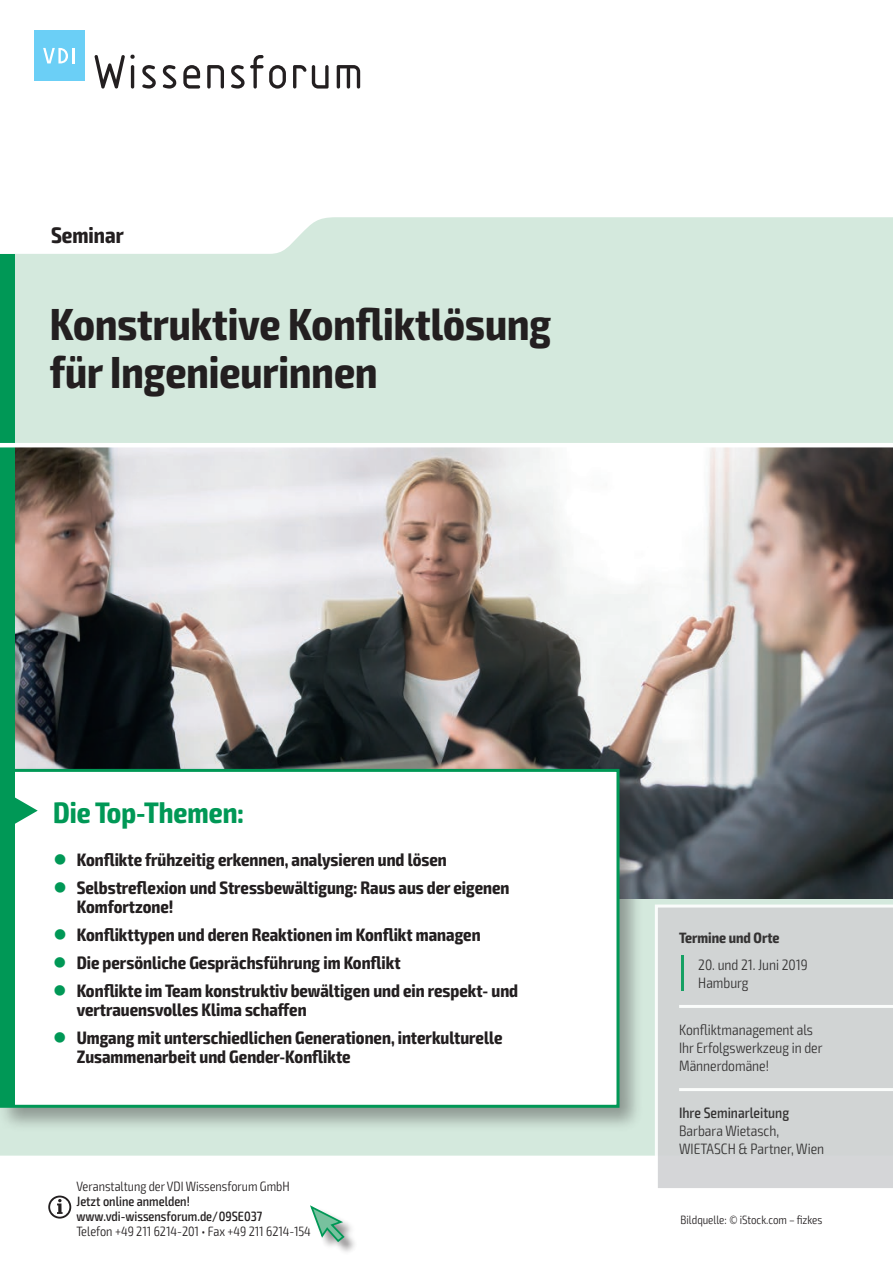
<style>
.page{position:relative;width:893px;height:1263px;background:#fff}
.page>*{position:absolute;margin:0;border:0;box-sizing:border-box;transform-origin:0 0}
.t1{font:700 condensed 45px/48px "Exo 2";color:#231f20}
.t2{font:700 condensed 29.7px "Exo 2";color:#009856}
.t3{font:700 condensed 22.5px "Exo 2";color:#231f20}
.t4{font:700 condensed 18px/19.5px "Exo 2";color:#231f20}
.t5{font:300 condensed 15px/18px "Exo 2";color:#231f20}
.t6{font:500 condensed 15px "Exo 2";color:#231f20}
.t7{font:700 condensed 15px "Exo 2";color:#231f20}
.t8{font:300 condensed 13.5px "Exo 2";color:#231f20}
.t9{font:500 condensed 13.5px/15px "Exo 2";color:#231f20}
.t10{font:300 condensed 12px "Exo 2";color:#231f20}
.s1{color:#009856}
</style>
<div class="page">
<div style="left:0;top:217px;width:893px;height:938px;background:#d4e9dd"></div>
<img style="left:14px;top:447px;width:878px;height:451px">
<div style="left:0;top:765px;width:644px;height:367px;background:#231f20;opacity:.4"></div>
<div style="left:2px;top:770px;width:616px;height:336px;background:#fff"></div>
<div style="left:3px;top:772px;width:11px;height:333px;background:#009856"></div>
<div style="left:0;top:769px;width:619px;height:339px;border:3px solid #009856"></div>
<svg style="left:14px;top:796px;width:24px;height:29px"></svg>
<div style="left:0;top:254px;width:14px;height:519px;background:#009856"></div>
<div style="left:311px;top:1206px;width:47px;height:49px;background:#231f20;opacity:.5"></div>
<svg style="left:310px;top:1205px;width:36px;height:38px"></svg>
<hr style="left:0;top:443px;width:893px;height:4px;background:#fff">
<div style="left:655px;top:904px;width:238px;height:284px;background:#d1d4d4"></div>
<svg style="left:48px;top:1195px;width:23px;height:23px"></svg>
<svg style="left:94px;top:54px;width:41px;height:35px"></svg>
<svg style="left:142px;top:65px;width:14px;height:24px"></svg>
<svg style="left:163px;top:65px;width:13px;height:24px"></svg>
<svg style="left:183px;top:65px;width:17px;height:24px"></svg>
<svg style="left:207px;top:65px;width:17px;height:24px"></svg>
<svg style="left:231px;top:55px;width:55px;height:34px"></svg>
<svg style="left:293px;top:65px;width:36px;height:24px"></svg>
<svg style="left:337px;top:65px;width:23px;height:24px"></svg>
<div style="left:34px;top:30px;width:50px;height:51px;background:#6bcff6"></div>
<svg style="left:43px;top:48px;width:31px;height:15px"></svg>
<p class="t3" style="left:51px;top:221px;width:74px">Seminar</p>
<h1 class="t1" style="left:50px;top:301px;width:503px">Konstruktive Konfliktlösung für Ingenieurinnen</h1>
<h2 class="t2" style="left:53px;top:794px;width:192px">Die Top-Themen:</h2>
<p class="t4" style="left:53px;top:850px;width:395px"><span class="s1">●</span> Konflikte frühzeitig erkennen, analysieren und lösen</p>
<p class="t4" style="left:77px;top:878px;width:434px;text-indent:-23px"><span class="s1">●</span> Selbstreflexion und Stressbewältigung: Raus aus der eigenen<br>Komfortzone!</p>
<p class="t4" style="left:53px;top:925px;width:429px"><span class="s1">●</span> Konflikttypen und deren Reaktionen im Konflikt managen</p>
<p class="t4" style="left:53px;top:953px;width:349px"><span class="s1">●</span> Die persönliche Gesprächsführung im Konflikt</p>
<p class="t4" style="left:77px;top:981px;width:443px;text-indent:-23px"><span class="s1">●</span> Konflikte im Team konstruktiv bewältigen und ein respekt- und vertrauensvolles Klima schaffen</p>
<p class="t4" style="left:77px;top:1028px;width:427px;text-indent:-23px"><span class="s1">●</span> Umgang mit unterschiedlichen Generationen, interkulturelle<br>Zusammenarbeit und Gender-Konflikte</p>
<p class="t8" style="left:77px;top:1178px;width:215px">Veranstaltung der VDI Wissensforum GmbH</p>
<p class="t9" style="left:77px;top:1194px;width:188px">Jetzt online anmelden! www.vdi-wissensforum.de/09SE037</p>
<p class="t8" style="left:77px;top:1223px;width:236px">Telefon +49 211 6214-201 • Fax +49 211 6214-154</p>
<p class="t7" style="left:679px;top:929px;width:102px">Termine und Orte</p>
<p class="t5" style="left:698px;top:956px;width:111px">20. und 21. Juni 2019<br>Hamburg</p>
<p class="t5" style="left:679px;top:1021px;width:145px">Konfliktmanagement als<br>Ihr Erfolgswerkzeug in der<br>Männerdomäne!</p>
<p class="t6" style="left:679px;top:1104px;width:112px">Ihre Seminarleitung</p>
<p class="t5" style="left:679px;top:1122px;width:147px">Barbara Wietasch,<br>WIETASCH &amp; Partner, Wien</p>
<p class="t10" style="left:681px;top:1212px;width:143px">Bildquelle: © iStock.com – fizkes</p>
</div>
